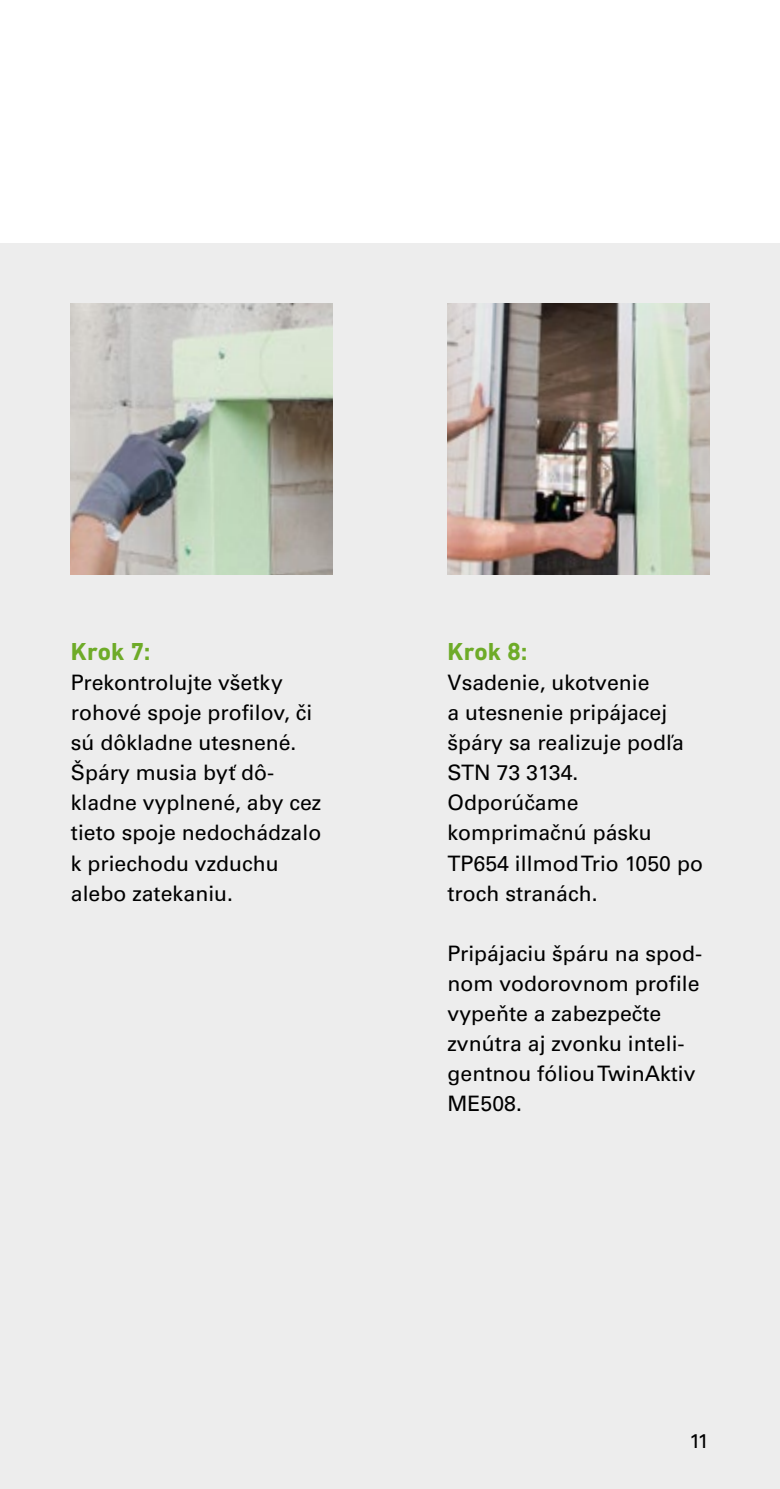
<style>
.page{position:relative;width:780px;height:1489px;background:#fff}
.page>*{position:absolute;margin:0;border:0;box-sizing:border-box;transform-origin:0 0}
.t1{font:700 25px "DIN Next LT Pro";letter-spacing:.005em;color:#6eab28}
.t2{font:21.25px/30px "Univers LTCYR 55 Roman";color:#000}
.t3{font:20px "Univers Com 55 Roman";color:#000}
</style>
<div class="page">
<div style="left:0;top:244px;width:780px;height:1244px;background:#ededed"></div>
<img style="left:71px;top:304px;width:261px;height:270px">
<img style="left:447px;top:304px;width:262px;height:270px">
<p class="t1" style="left:71px;top:637px;width:81px">Krok 7:</p>
<p class="t2" style="left:71px;top:667px;width:252px">Prekontrolujte všetky rohové spoje profilov, či sú dôkladne utesnené.<br>Špáry musia byť dô&shy;kladne vyplnené, aby cez tieto spoje nedochádzalo k priechodu vzduchu alebo zatekaniu.</p>
<p class="t1" style="left:447px;top:637px;width:82px">Krok 8:</p>
<p class="t2" style="left:447px;top:667px;width:257px">Vsadenie, ukotvenie<br>a utesnenie pripájacej špáry sa realizuje podľa<br>STN 73 3134.<br>Odporúčame komprimačnú pásku<br>TP654 illmod Trio 1050 po troch stranách.</p>
<p class="t2" style="left:447px;top:937px;width:256px">Pripájaciu špáru na spod&shy;nom vodorovnom profile vypeňte a zabezpečte zvnútra aj zvonku inteli&shy;gentnou fóliou TwinAktiv<br>ME508.</p>
<p class="t3" style="left:689px;top:1428px;width:21px">11</p>
</div>
